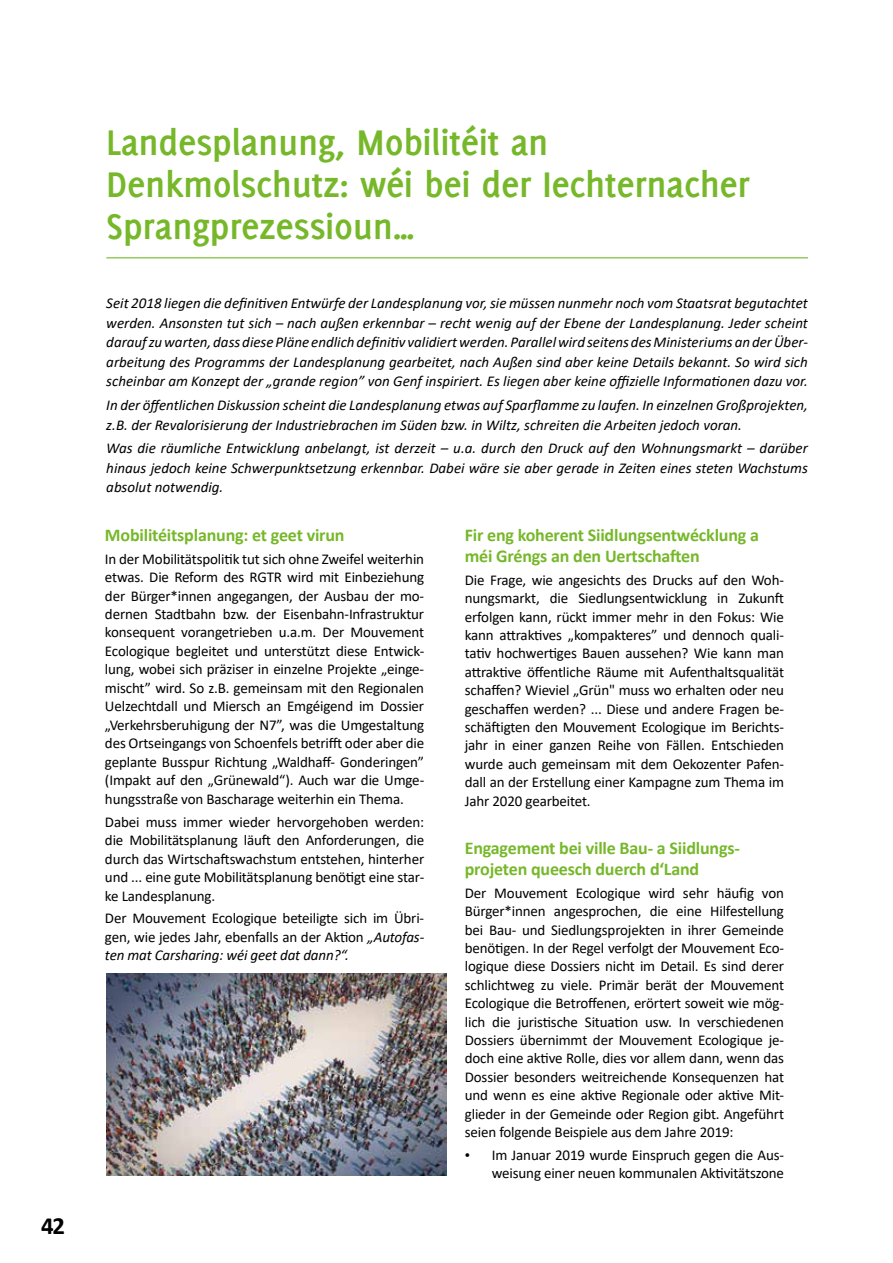
<style>
.page{position:relative;width:893px;height:1263px;background:#fff}
.page>*{position:absolute;margin:0;border:0;box-sizing:border-box;transform-origin:0 0}
.t1{font:700 39px/42px "Delicious";letter-spacing:-.01em;color:#76b82a}
.t2{font:700 24.75px "Calibri";color:#000}
.t3{font:700 18px/21.5px "Calibri";letter-spacing:-.01em;color:#76b82a}
.t4{font:15px/18.5px "Calibri";letter-spacing:-.01em;color:#000;text-align:justify}
.t5{font:italic 15px/19.5px "Calibri";color:#000;text-align:justify}
.s1{font-style:italic}
.s2{font-family:"Times New Roman"}
</style>
<div class="page">
<img style="left:106px;top:973px;width:340px;height:203px">
<hr style="left:106px;top:257px;width:702px;height:1px;background:#76b82a">
<h2 class="t2" style="left:41px;top:1208px;width:25px">42</h2>
<h1 class="t1" style="left:106px;top:121px;width:645px">Landesplanung, Mobilitéit an<br>Denkmolschutz: wéi bei der Iechternacher<br>Sprangprezessioun…</h1>
<p class="t5" style="left:106px;top:293px;width:703px">Seit 2018 liegen die definitiven Entwürfe der Landesplanung vor, sie müssen nunmehr noch vom Staatsrat begutachtet werden. Ansonsten tut sich – nach außen erkennbar – recht wenig auf der Ebene der Landesplanung. Jeder scheint darauf zu warten, dass diese Pläne endlich definitiv validiert werden. Parallel wird seitens des Ministeriums an der Über&shy;arbeitung des Programms der Landesplanung gearbeitet, nach Außen sind aber keine Details bekannt. So wird sich scheinbar am Konzept der „grande region” von Genf inspiriert. Es liegen aber keine offizielle Informationen dazu vor.</p>
<p class="t5" style="left:106px;top:395px;width:703px">In der öffentlichen Diskussion scheint die Landesplanung etwas auf Sparflamme zu laufen. In einzelnen Großprojekten, z.B. der Revalorisierung der Industriebrachen im Süden bzw. in Wiltz, schreiten die Arbeiten jedoch voran.</p>
<p class="t5" style="left:106px;top:438px;width:703px">Was die räumliche Entwicklung anbelangt, ist derzeit – u.a. durch den Druck auf den Wohnungsmarkt – darüber hinaus jedoch keine Schwerpunktsetzung erkennbar. Dabei wäre sie aber gerade in Zeiten eines steten Wachstums absolut notwendig.</p>
<p class="t3" style="left:105px;top:524px;width:241px">Mobilitéitsplanung: et geet virun</p>
<p class="t4" style="left:105px;top:549px;width:321px">In der Mobilitätspolitik tut sich ohne Zweifel weiterhin etwas. Die Reform des RGTR wird mit Einbeziehung der Bürger*innen angegangen, der Ausbau der mo&shy;dernen Stadtbahn bzw. der Eisenbahn-Infrastruktur konsequent vorangetrieben u.a.m. Der Mouvement Ecologique begleitet und unterstützt diese Entwick&shy;lung, wobei sich präziser in einzelne Projekte „einge&shy;mischt” wird. So z.B. gemeinsam mit den Regionalen Uelzechtdall und Miersch an Emgéigend im Dossier „Verkehrsberuhigung der N7”, was die Umgestaltung des Ortseingangs von Schoenfels betrifft oder aber die geplante Busspur Richtung „Waldhaff- Gonderingen” (Impakt auf den „Grünewald“). Auch war die Umge&shy;hungsstraße von Bascharage weiterhin ein Thema.</p>
<p class="t4" style="left:105px;top:812px;width:321px">Dabei muss immer wieder hervorgehoben werden: die Mobilitätsplanung läuft den Anforderungen, die durch das Wirtschaftswachstum entstehen, hinterher und ... eine gute Mobilitätsplanung benötigt eine star&shy;ke Landesplanung.</p>
<p class="t4" style="left:105px;top:909px;width:321px">Der Mouvement Ecologique beteiligte sich im Übri&shy;gen, wie jedes Jahr, ebenfalls an der Aktion <span class="s1">„Autofas&shy;ten mat Carsharing: wéi geet dat dann?“.</span></p>
<p class="t3" style="left:465px;top:524px;width:296px">Fir eng koherent Siidlungsentwécklung a méi Gréngs an den Uertschaften</p>
<p class="t4" style="left:465px;top:570px;width:321px">Die Frage, wie angesichts des Drucks auf den Woh&shy;nungsmarkt, die Siedlungsentwicklung in Zukunft erfolgen kann, rückt immer mehr in den Fokus: Wie kann attraktives „kompakteres” und dennoch quali&shy;tativ hochwertiges Bauen aussehen? Wie kann man attraktive öffentliche Räume mit Aufenthaltsqualität schaffen? Wieviel „Grün" muss wo erhalten oder neu geschaffen werden? ... Diese und andere Fragen be&shy;schäftigten den Mouvement Ecologique im Berichts&shy;jahr in einer ganzen Reihe von Fällen. Entschieden wurde auch gemeinsam mit dem Oekozenter Pafen&shy;dall an der Erstellung einer Kampagne zum Thema im Jahr 2020 gearbeitet.</p>
<p class="t3" style="left:465px;top:837px;width:277px">Engagement bei ville Bau- a Siidlungs&shy;projeten queesch duerch d‘Land</p>
<p class="t4" style="left:465px;top:883px;width:321px">Der Mouvement Ecologique wird sehr häufig von Bürger*innen angesprochen, die eine Hilfestellung bei Bau- und Siedlungsprojekten in ihrer Gemeinde benötigen. In der Regel verfolgt der Mouvement Eco&shy;logique diese Dossiers nicht im Detail. Es sind derer schlichtweg zu viele. Primär berät der Mouvement Ecologique die Betroffenen, erörtert soweit wie mög&shy;lich die juristische Situation usw. In verschiedenen Dossiers übernimmt der Mouvement Ecologique je&shy;doch eine aktive Rolle, dies vor allem dann, wenn das Dossier besonders weitreichende Konsequenzen hat und wenn es eine aktive Regionale oder aktive Mit&shy;glieder in der Gemeinde oder Region gibt. Angeführt seien folgende Beispiele aus dem Jahre 2019:</p>
<p class="t4" style="left:465px;top:1145px;width:321px;text-align:right"><span class="s2">•</span> Im Januar 2019 wurde Einspruch gegen die Aus&shy;weisung einer neuen kommunalen Aktivitätszone</p>
</div>
